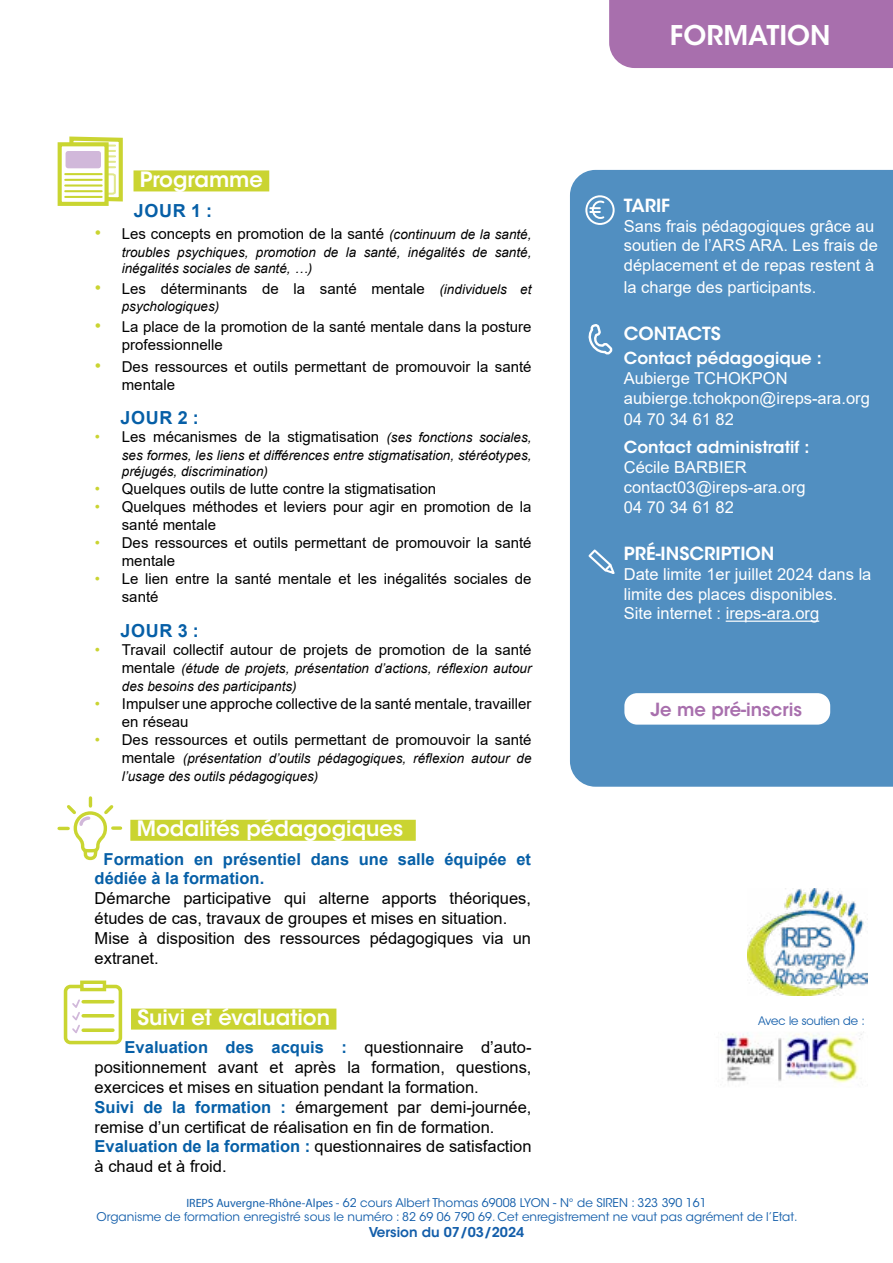
<style>
.page{position:relative;width:893px;height:1263px;background:#fff}
.page>*{position:absolute;margin:0;border:0;box-sizing:border-box;transform-origin:0 0}
.t1{font:600 27px "ITC Avant Garde Std";color:#fff}
.t2{font:600 21px "ITC Avant Garde Std";color:#fff}
.t3{font:600 18px "ITC Avant Garde Std";color:#fff}
.t4{font:700 18px "Arial";letter-spacing:.035em;color:#065fa7}
.t5{font:600 18px "ITC Avant Garde Std";color:#a86fad}
.t6{font:16.5px/19.8px "Arial";color:#000}
.t7{font:16.5px/19.8px "Arial";color:#fff}
.t8{font:700 16.5px/19.8px "Arial";color:#065fa7}
.t9{font:600 16.5px "ITC Avant Garde Std";color:#fff}
.t10{font:15px/18px "Arial";color:#000}
.t11{font:italic 13.5px/16.2px "Arial";color:#000}
.t12{font:600 13.5px "ITC Avant Garde Std";color:#135eaa}
.t13{font:12px/14.4px "ITC Avant Garde Std";color:#135eaa;text-align:center}
.t14{font:12px "Avant Garde IT Cby BT";color:#135eaa}
.s1{font-size:18px;color:#cad431}
.s2{font-style:italic;font-size:13.5px}
.s3{color:#cad431}
.s4{font-style:normal;font-size:15px}
.s5{font-weight:700;color:#065fa7}
.s6{font-family:"Myriad Pro"}
</style>
<div class="page">
<div style="left:570px;top:170px;width:323px;height:617px;background:#518fc1"></div>
<img style="left:722px;top:1032px;width:142px;height:51px">
<img style="left:748px;top:889px;width:119px;height:106px">
<div style="left:134px;top:170px;width:135px;height:21px;background:#cad431"></div>
<div style="left:131px;top:1008px;width:205px;height:21px;background:#cad431"></div>
<div style="left:58px;top:142px;width:51px;height:64px;border:4px solid #c9d531"></div>
<div style="left:66px;top:151px;width:35px;height:17px;background:#d1b8da;border-radius:3px"></div>
<hr style="left:65px;top:173px;width:37px;height:2px;background:#c9d531">
<hr style="left:65px;top:179px;width:37px;height:2px;background:#c9d531">
<hr style="left:65px;top:184px;width:37px;height:3px;background:#c9d531">
<hr style="left:65px;top:190px;width:37px;height:2px;background:#c9d531">
<hr style="left:65px;top:196px;width:37px;height:2px;background:#c9d531">
<svg style="left:67px;top:136px;width:56px;height:68px"></svg>
<div style="left:130px;top:820px;width:286px;height:21px;background:#cad431"></div>
<svg style="left:57px;top:796px;width:66px;height:65px"></svg>
<div style="left:64px;top:985px;width:58px;height:59px;border:4px solid #c9d531;border-radius:5px"></div>
<svg style="left:71px;top:980px;width:37px;height:53px"></svg>
<hr style="left:83px;top:1000px;width:30px;height:3px;background:#c9d531">
<hr style="left:83px;top:1014px;width:30px;height:3px;background:#c9d531">
<svg style="left:83px;top:1028px;width:30px;height:4px"></svg>
<div style="left:609px;top:0;width:284px;height:68px;background:#a86fad"></div>
<hr style="left:726px;top:620px;width:93px;height:2px;background:#fff">
<svg style="left:590px;top:200px;width:16px;height:20px"></svg>
<div style="left:585px;top:195px;width:30px;height:30px;border:2px solid #fff;border-radius:50%"></div>
<svg style="left:580px;top:319px;width:36px;height:41px"></svg>
<div style="left:624px;top:693px;width:206px;height:32px;background:#fff;border-radius:13px"></div>
<svg style="left:587px;top:548px;width:30px;height:28px"></svg>
<h2 class="t2" style="left:140px;top:166px;width:125px">Programme</h2>
<p class="t4" style="left:134px;top:198px;width:80px">JOUR 1 :</p>
<p class="t10" style="left:95px;top:224px;width:438px"><span class="s1">•</span> Les concepts en promotion de la santé <span class="s2">(continuum de la santé,</span></p>
<p class="t11" style="left:122px;top:244px;width:411px">troubles psychiques, promotion de la santé, inégalités de santé, inégalités sociales de santé, …)</p>
<p class="t10" style="left:95px;top:280px;width:438px"><span class="s1">•</span> Les déterminants de la santé mentale <span class="s2">(individuels et</span></p>
<p class="t11" style="left:122px;top:298px;width:99px">psychologiques)</p>
<p class="t10" style="left:122px;top:318px;width:411px;text-indent:-27px"><span class="s1">•</span> La place de la promotion de la santé mentale dans la posture professionnelle</p>
<p class="t10" style="left:122px;top:357px;width:411px;text-indent:-27px"><span class="s1">•</span> Des ressources et outils permettant de promouvoir la santé mentale</p>
<p class="t4" style="left:121px;top:405px;width:80px">JOUR 2 :</p>
<p class="t10" style="left:95px;top:428px;width:438px"><span class="s3">•</span> Les mécanismes de la stigmatisation <span class="s2">(ses fonctions sociales,</span></p>
<p class="t11" style="left:122px;top:448px;width:411px">ses formes, les liens et différences entre stigmatisation, stéréotypes, préjugés, discrimination)</p>
<p class="t10" style="left:95px;top:480px;width:343px"><span class="s3">•</span> Quelques outils de lutte contre la stigmatisation</p>
<p class="t10" style="left:122px;top:498px;width:411px;text-indent:-27px"><span class="s3">•</span> Quelques méthodes et leviers pour agir en promotion de la santé mentale</p>
<p class="t10" style="left:122px;top:534px;width:411px;text-indent:-27px"><span class="s3">•</span> Des ressources et outils permettant de promouvoir la santé mentale</p>
<p class="t10" style="left:122px;top:570px;width:411px;text-indent:-27px"><span class="s3">•</span> Le lien entre la santé mentale et les inégalités sociales de santé</p>
<p class="t4" style="left:121px;top:618px;width:80px">JOUR 3 :</p>
<p class="t10" style="left:95px;top:640px;width:438px"><span class="s3">•</span> Travail collectif autour de projets de promotion de la santé</p>
<p class="t11" style="left:122px;top:659px;width:411px;line-height:18px"><span class="s4">mentale</span> (étude de projets, présentation d’actions, réflexion autour des besoins des participants)</p>
<p class="t10" style="left:122px;top:694px;width:411px;text-indent:-27px"><span class="s3">•</span> Impulser une approche collective de la santé mentale, travailler en réseau</p>
<p class="t10" style="left:95px;top:730px;width:438px"><span class="s3">•</span> Des ressources et outils permettant de promouvoir la santé</p>
<p class="t11" style="left:122px;top:749px;width:411px;line-height:18px"><span class="s4">mentale</span> (présentation d’outils pédagogiques, réflexion autour de l’usage des outils pédagogiques)</p>
<h2 class="t2" style="left:137px;top:815px;width:268px">Modalités pédagogiques</h2>
<p class="t8" style="left:95px;top:849px;width:438px;text-indent:9px">Formation en présentiel dans une salle équipée et dédiée à la formation.</p>
<p class="t6" style="left:95px;top:888px;width:438px">Démarche participative qui alterne apports théoriques, études de cas, travaux de groupes et mises en situation.<br>Mise à disposition des ressources pédagogiques via un extranet.</p>
<h2 class="t2" style="left:137px;top:1004px;width:194px">Suivi et évaluation</h2>
<p class="t6" style="left:95px;top:1037px;width:438px;text-indent:30px"><span class="s5">Evaluation des acquis :</span> questionnaire d’auto&shy;positionnement avant et après la formation, questions, exercices et mises en situation pendant la formation.<br><span class="s5">Suivi de la formation :</span> émargement par demi-journée, remise d’un certificat de réalisation en fin de formation.<br><span class="s5">Evaluation de la formation :</span> questionnaires de satisfaction à chaud et à froid.</p>
<h1 class="t1" style="left:670px;top:19px;width:162px">FORMATION</h1>
<p class="t3" style="left:624px;top:194px;width:48px">TARIF</p>
<p class="t7" style="left:624px;top:216px;width:256px">Sans frais pédagogiques grâce au soutien de l’ARS ARA. Les frais de déplacement et de repas restent à</p>
<p class="t7" style="left:624px;top:277px;width:194px">la charge des participants.</p>
<p class="t3" style="left:624px;top:322px;width:99px">CONTACTS</p>
<p class="t9" style="left:624px;top:347px;width:199px">Contact pédagogique :</p>
<p class="t7" style="left:624px;top:368px;width:248px">Aubierge TCHOKPON aubierge.tchokpon@ireps-ara.org</p>
<p class="t7" style="left:624px;top:409px;width:112px">04 70 34 61 82</p>
<p class="t9" style="left:624px;top:437px;width:187px">Contact administratif :</p>
<p class="t7" style="left:624px;top:457px;width:183px">Cécile BARBIER contact03@ireps-ara.org<br>04 70 34 61 82</p>
<p class="t3" style="left:624px;top:542px;width:152px">PRÉ-INSCRIPTION</p>
<p class="t7" style="left:624px;top:564px;width:249px">Date limite 1er juillet 2024 dans la limite des places disponibles.<br>Site internet : ireps-ara.org</p>
<p class="t5" style="left:651px;top:697px;width:153px">Je me pré-inscris</p>
<p class="t14" style="left:759px;top:1013px;width:108px">Avec le soutien de :</p>
<p class="t13" style="left:97px;top:1195px;width:703px"><span class="s6">IREPS Auvergne-Rhône-Alpes -</span> 62 cours Albert Thomas 69008 LYON - N° de SIREN : 323 390 161<br>Organisme de formation enregistré sous le numéro : 82 69 06 790 69. Cet enregistrement ne vaut pas agrément de l’Etat.</p>
<p class="t12" style="left:369px;top:1224px;width:157px">Version du 07/03/2024</p>
</div>
